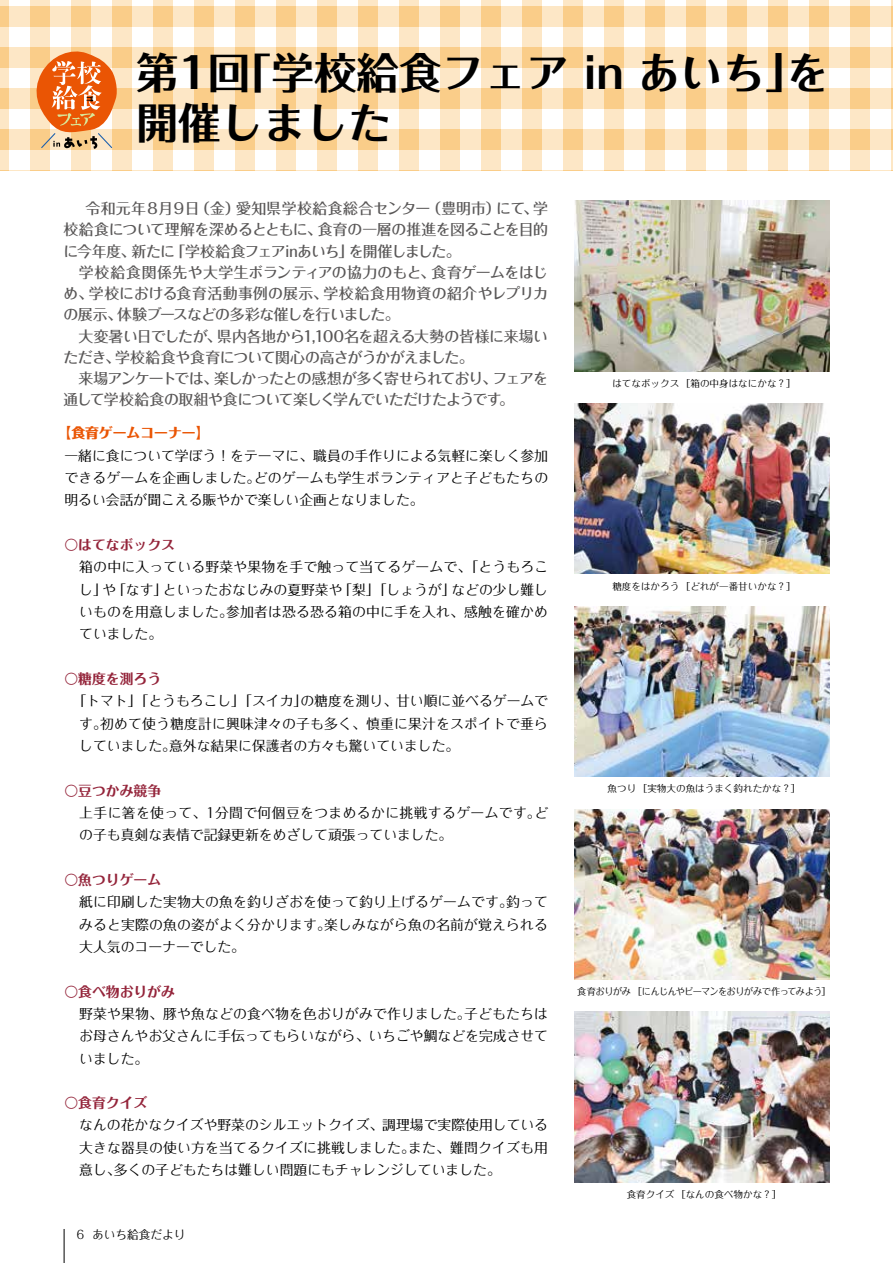
<style>
.page{position:relative;width:893px;height:1263px;background:#fff}
.page>*{position:absolute;margin:0;border:0;box-sizing:border-box;transform-origin:0 0}
.t1{font:700 42.45px/49.9px "Folk Pro";color:#000}
.t2{font:500 14.85px/21.3px "Folk Pro";letter-spacing:-.025em;color:#595757}
.t3{font:13.8px/22.4px "Folk Pro";color:#000;text-align:justify}
.t4{font:13.8px/22.4px "Folk Pro";letter-spacing:.025em;color:#000}
.t5{font:700 13.8px "Folk Pro";color:#94243a}
.t6{font:800 13.8px "Folk Pro";color:#ea5504}
.t7{font:11.7px "Folk Pro";color:#000}
.t8{font:9.6px "Folk Pro";color:#000}
.t9{font:9.6px "Folk Pro";letter-spacing:-.055em;color:#000;scale:.96 1}
</style>
<div class="page">
<svg style="left:0;top:0;width:893px;height:170px;fill:#fde7c6"></svg>
<hr style="left:64px;top:1229px;width:1px;height:34px;background:#000">
<img style="left:574px;top:201px;width:255px;height:170px">
<img style="left:574px;top:404px;width:255px;height:170px">
<img style="left:574px;top:606px;width:255px;height:170px">
<img style="left:574px;top:809px;width:255px;height:170px">
<img style="left:574px;top:1012px;width:255px;height:170px">
<svg style="left:31px;top:48px;width:88px;height:101px;background:#ed9a61"></svg>
<h1 class="t1" style="left:136px;top:42px;width:694px">第1回「学校給食フェア in あいち」を開催しました</h1>
<p class="t2" style="left:64px;top:196px;width:486px;text-indent:7px">　令和元年８月９日（金）愛知県学校給食総合センター（豊明市）にて、学校給食について理解を深めるとともに、食育の一層の推進を図ることを目的に今年度、新たに「学校給食フェアinあいち」を開催しました。<br>　学校給食関係先や大学生ボランティアの協力のもと、食育ゲームをはじめ、学校における食育活動事例の展示、学校給食用物資の紹介やレプリカの展示、体験ブースなどの多彩な催しを行いました。<br>　大変暑い日でしたが、県内各地から1,100名を超える大勢の皆様に来場いただき、学校給食や食育について関心の高さがうかがえました。<br>　来場アンケートでは、楽しかったとの感想が多く寄せられており、フェアを通して学校給食の取組や食について楽しく学んでいただけたようです。</p>
<p class="t6" style="left:58px;top:421px;width:154px">【食育ゲームコーナー】</p>
<p class="t3" style="left:64px;top:442px;width:485px">一緒に食について学ぼう！をテーマに、職員の手作りによる気軽に楽しく参加できるゲームを企画しました。どのゲームも学生ボランティアと子どもたちの明るい会話が聞こえる賑やかで楽しい企画となりました。</p>
<p class="t5" style="left:64px;top:533px;width:112px">〇はてなボックス</p>
<p class="t3" style="left:79px;top:554px;width:470px">箱の中に入っている野菜や果物を手で触って当てるゲームで、「とうもろこし」や「なす」といったおなじみの夏野菜や「梨」「しょうが」などの少し難しいものを用意しました。参加者は恐る恐る箱の中に手を入れ、感触を確かめていました。</p>
<p class="t5" style="left:64px;top:667px;width:98px">〇糖度を測ろう</p>
<p class="t3" style="left:79px;top:688px;width:470px;text-indent:-7px">「トマト」「とうもろこし」「スイカ」の糖度を測り、甘い順に並べるゲームです。初めて使う糖度計に興味津々の子も多く、慎重に果汁をスポイトで垂らしていました。意外な結果に保護者の方々も驚いていました。</p>
<p class="t5" style="left:64px;top:779px;width:98px">〇豆つかみ競争</p>
<p class="t4" style="left:79px;top:800px;width:470px">上手に箸を使って、1分間で何個豆をつまめるかに挑戦するゲームです。どの子も真剣な表情で記録更新をめざして頑張っていました。</p>
<p class="t5" style="left:64px;top:868px;width:98px">〇魚つりゲーム</p>
<p class="t3" style="left:79px;top:889px;width:470px">紙に印刷した実物大の魚を釣りざおを使って釣り上げるゲームです。釣ってみると実際の魚の姿がよく分かります。楽しみながら魚の名前が覚えられる大人気のコーナーでした。</p>
<p class="t5" style="left:64px;top:979px;width:112px">〇食べ物おりがみ</p>
<p class="t3" style="left:79px;top:1000px;width:470px">野菜や果物、豚や魚などの食べ物を色おりがみで作りました。子どもたちはお母さんやお父さんに手伝ってもらいながら、いちごや鯛などを完成させていました。</p>
<p class="t5" style="left:64px;top:1091px;width:84px">〇食育クイズ</p>
<p class="t3" style="left:79px;top:1112px;width:470px">なんの花かなクイズや野菜のシルエットクイズ、調理場で実際使用している大きな器具の使い方を当てるクイズに挑戦しました。また、難問クイズも用意し、多くの子どもたちは難しい問題にもチャレンジしていました。</p>
<p class="t7" style="left:77px;top:1225px;width:110px">6 あいち給食だより</p>
<p class="t8" style="left:612px;top:375px;width:185px">はてなボックス ［箱の中身はなにかな？］</p>
<p class="t8" style="left:612px;top:578px;width:185px">糖度をはかろう ［どれが一番甘いかな？］</p>
<p class="t8" style="left:608px;top:781px;width:194px">魚つり ［実物大の魚はうまく釣れたかな？］</p>
<p class="t9" style="left:577px;top:983px;width:266px">食育おりがみ ［にんじんやピーマンをおりがみで作ってみよう］</p>
<p class="t8" style="left:627px;top:1186px;width:156px">食育クイズ ［なんの食べ物かな？］</p>
</div>
